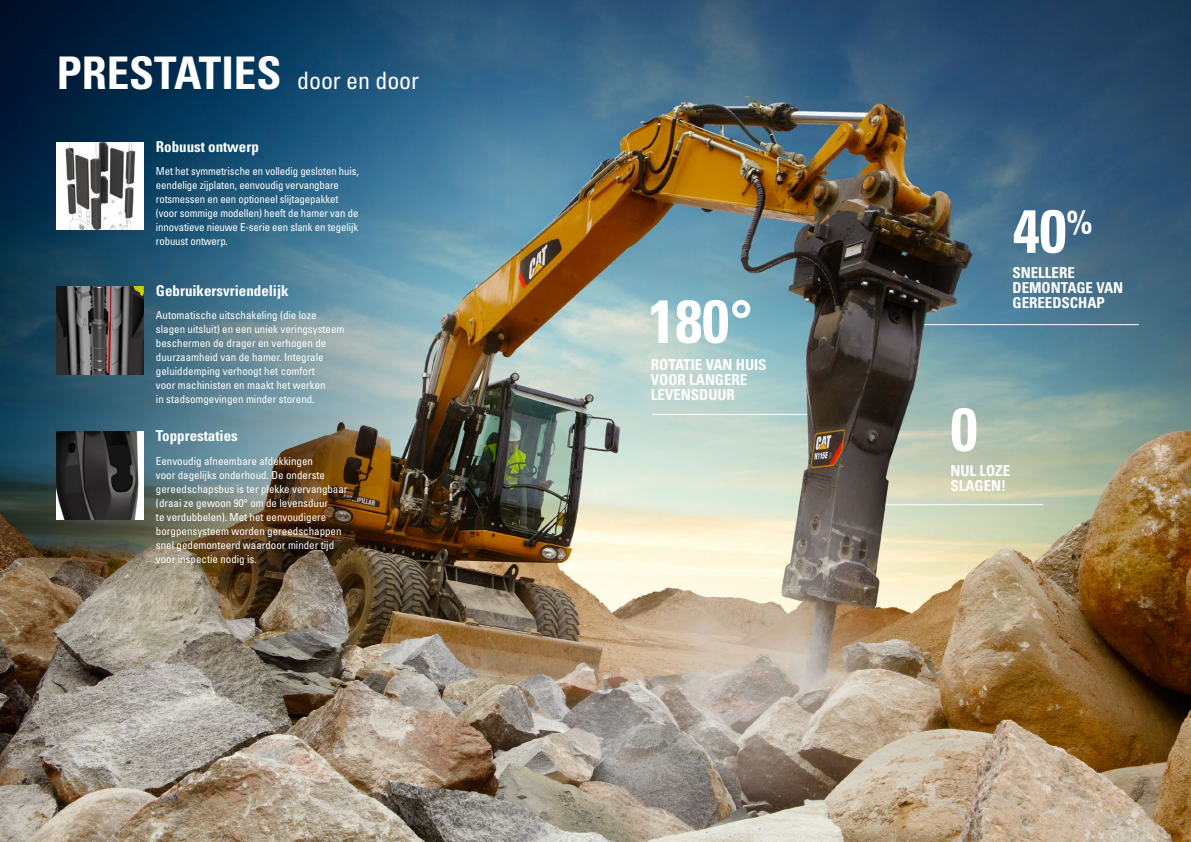
<style>
.page{position:relative;width:1191px;height:842px;background:#fff}
.page>*{position:absolute;margin:0;border:0;box-sizing:border-box;transform-origin:0 0}
.t1{font:700 condensed 60.9px "Univers LT Std";color:#fff}
.t2{font:700 condensed 45px "Univers LT Std";color:#fff}
.t3{font:700 condensed 15px/15px "Univers LT Std";color:#fff}
.t4{font:condensed 11px/14px "Univers LT Std";color:#fff}
.s1{font-weight:400;font-size:24px}
</style>
<div class="page">
<img style="left:0;top:0;width:1191px;height:842px">
<img style="left:57px;top:287px;width:87px;height:88px">
<img style="left:57px;top:142px;width:87px;height:88px">
<img style="left:57px;top:432px;width:87px;height:88px">
<hr style="left:652px;top:414px;width:155px;height:1px;background:#fff">
<hr style="left:924px;top:324px;width:214px;height:1px;background:#fff">
<hr style="left:886px;top:504px;width:157px;height:1px;background:#fff">
<h2 class="t2" style="left:57px;top:46px;width:364px">PRESTATIES <span class="s1">door en door</span></h2>
<h3 class="t3" style="left:156px;top:139px;width:104px">Robuust ontwerp</h3>
<p class="t4" style="left:156px;top:164px;width:204px">Met het symmetrische en volledig gesloten huis, eendelige zijplaten, eenvoudig vervangbare rotsmessen en een optioneel slijtagepakket (voor sommige modellen) heeft de hamer van de innovatieve nieuwe E-serie een slank en tegelijk robuust ontwerp.</p>
<h3 class="t3" style="left:156px;top:283px;width:134px">Gebruikersvriendelijk</h3>
<p class="t4" style="left:156px;top:308px;width:190px">Automatische uitschakeling (die loze slagen uitsluit) en een uniek veringsysteem beschermen de drager en verhogen de duurzaamheid van de hamer. Integrale geluiddemping verhoogt het comfort<br>voor machinisten en maakt het werken<br>in stadsomgevingen minder storend.</p>
<h3 class="t3" style="left:156px;top:428px;width:83px">Topprestaties</h3>
<p class="t4" style="left:156px;top:453px;width:193px">Eenvoudig afneembare afdekkingen<br>voor dagelijks onderhoud. De onderste gereedschapsbus is ter plekke vervangbaar (draai ze gewoon 90° om de levensduur<br>te verdubbelen). Met het eenvoudigere borgpensysteem worden gereedschappen snel gedemonteerd waardoor minder tijd voor inspectie nodig is.</p>
<h1 class="t1" style="left:648px;top:284px;width:107px">180°</h1>
<h3 class="t3" style="left:651px;top:357px;width:117px">ROTATIE VAN HUIS<br>VOOR LANGERE<br>LEVENSDUUR</h3>
<h1 class="t1" style="left:1012px;top:194px;width:81px">40<sup>%</sup></h1>
<h3 class="t3" style="left:1012px;top:265px;width:112px">SNELLERE<br>DEMONTAGE VAN<br>GEREEDSCHAP</h3>
<h1 class="t1" style="left:950px;top:392px;width:29px">0</h1>
<h3 class="t3" style="left:950px;top:463px;width:61px">NUL LOZE<br>SLAGEN!</h3>
</div>
